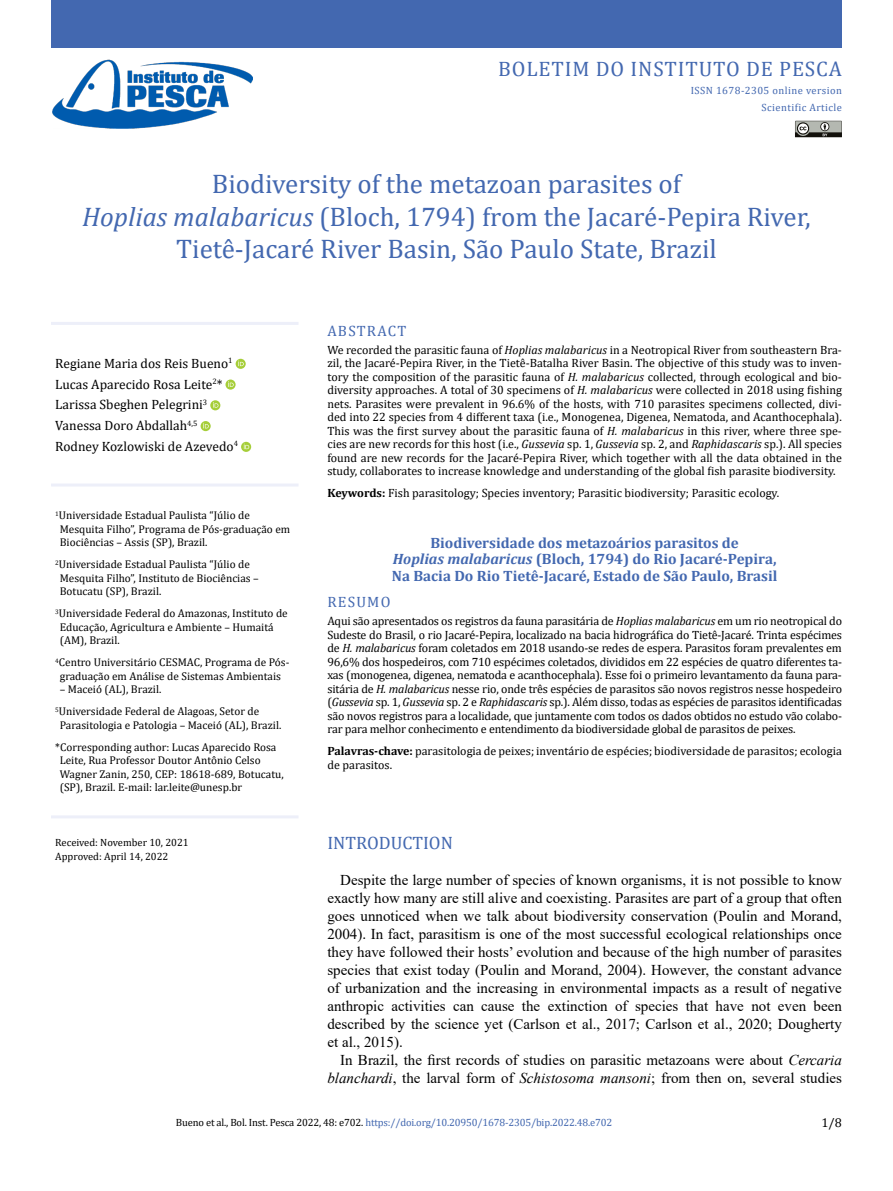
<style>
.page{position:relative;width:893px;height:1191px;background:#fff}
.page>*{position:absolute;margin:0;border:0;box-sizing:border-box;transform-origin:0 0}
.t1{font:27px/32.4px "Cambria";color:#4368b0;text-align:center}
.t2{font:21px "Cambria";letter-spacing:.04em;color:#4368b0}
.t3{font:18px "Cambria";color:#4368b0}
.t4{font:15px/18px "Times New Roman";color:#000;text-align:justify}
.t5{font:700 15px/16.5px "Cambria";color:#4368b0;text-align:center}
.t6{font:15px "Cambria";letter-spacing:.08em;color:#4368b0}
.t7{font:13.5px/20.7px "Cambria";color:#000}
.t8{font:12.75px "Cambria";color:#000}
.t9{font:12px/13.5px "Cambria";color:#000;text-align:justify}
.t10{font:11.25px/13.5px "Cambria";color:#000}
.t11{font:10.5px "Cambria";letter-spacing:-.015em;color:#4368b0}
.t12{font:10.5px/13.5px "Cambria";color:#000}
.t13{font:10.5px/16.8px "Cambria";letter-spacing:.04em;color:#4368b0;text-align:right}
.s1{font-style:italic}
.s2{font-weight:700}
.s3{color:#000}
</style>
<div class="page">
<hr style="left:51px;top:322px;width:247px;height:3px;background:#edeff9">
<hr style="left:51px;top:483px;width:247px;height:3px;background:#edeff9">
<hr style="left:51px;top:815px;width:247px;height:3px;background:#edeff9">
<svg style="left:236px;top:359px;width:10px;height:10px"></svg>
<svg style="left:238px;top:360px;width:6px;height:6px"></svg>
<svg style="left:225px;top:379px;width:11px;height:10px"></svg>
<svg style="left:228px;top:381px;width:6px;height:6px"></svg>
<svg style="left:210px;top:400px;width:10px;height:10px"></svg>
<svg style="left:213px;top:402px;width:5px;height:5px"></svg>
<svg style="left:201px;top:421px;width:10px;height:10px"></svg>
<svg style="left:203px;top:423px;width:6px;height:5px"></svg>
<svg style="left:241px;top:442px;width:10px;height:10px"></svg>
<svg style="left:244px;top:443px;width:5px;height:6px"></svg>
<div style="left:51px;top:0;width:791px;height:47px;background:#4368b0"></div>
<img style="left:52px;top:59px;width:200px;height:70px">
<svg style="left:795px;top:121px;width:47px;height:17px"></svg>
<h2 class="t2" style="left:498px;top:56px;width:345px">BOLETIM DO INSTITUTO DE PESCA</h2>
<p class="t13" style="left:691px;top:82px;width:153px">ISSN 1678-2305 online version<br>Scientific Article</p>
<h1 class="t1" style="left:82px;top:168px;width:730px">Biodiversity of the metazoan parasites of<br><span class="s1">Hoplias malabaricus</span> (Bloch, 1794) from the Jacaré-Pepira River,<br>Tietê-Jacaré River Basin, São Paulo State, Brazil</h1>
<p class="t7" style="left:55px;top:353px;width:184px">Regiane Maria dos Reis Bueno<sup>1<br></sup>Lucas Aparecido Rosa Leite<sup>2</sup>*<br>Larissa Sbeghen Pelegrini<sup>3<br></sup>Vanessa Doro Abdallah<sup>4,5<br></sup>Rodney Kozlowiski de Azevedo<sup>4</sup></p>
<p class="t10" style="left:60px;top:508px;width:232px;text-indent:-4px"><sup>1</sup>Universidade Estadual Paulista “Júlio de<br>Mesquita Filho”, Programa de Pós-graduação em<br>Biociências – Assis (SP), Brazil.</p>
<p class="t10" style="left:60px;top:557px;width:201px;text-indent:-4px"><sup>2</sup>Universidade Estadual Paulista “Júlio de<br>Mesquita Filho”, Instituto de Biociências –<br>Botucatu (SP), Brazil.</p>
<p class="t10" style="left:60px;top:606px;width:230px;text-indent:-4px"><sup>3</sup>Universidade Federal do Amazonas, Instituto de<br>Educação, Agricultura e Ambiente – Humaitá (AM), Brazil.</p>
<p class="t10" style="left:55px;top:655px;width:236px;text-align:center"><sup>4</sup>Centro Universitário CESMAC, Programa de Pós&shy;graduação em Análise de Sistemas Ambientais</p>
<p class="t10" style="left:55px;top:678px;width:205px;line-height:22px;text-indent:4px">– Maceió (AL), Brazil.<br><sup>5</sup>Universidade Federal de Alagoas, Setor de</p>
<p class="t10" style="left:55px;top:714px;width:228px;line-height:22px;text-align:center">Parasitologia e Patologia – Maceió (AL), Brazil. *Corresponding author: Lucas Aparecido Rosa</p>
<p class="t10" style="left:60px;top:753px;width:225px">Leite, Rua Professor Doutor Antônio Celso<br>Wagner Zanin, 250, CEP: 18618-689, Botucatu, (SP), Brazil. E-mail: lar.leite@unesp.br</p>
<p class="t6" style="left:327px;top:322px;width:80px">ABSTRACT</p>
<p class="t9" style="left:327px;top:343px;width:516px">We recorded the parasitic fauna of <span class="s1">Hoplias malabaricus</span> in a Neotropical River from southeastern Bra&shy;zil, the Jacaré-Pepira River, in the Tietê-Batalha River Basin. The objective of this study was to inven&shy;tory the composition of the parasitic fauna of <span class="s1">H. malabaricus</span> collected, through ecological and bio&shy;diversity approaches. A total of 30 specimens of <span class="s1">H. malabaricus</span> were collected in 2018 using fishing nets. Parasites were prevalent in 96.6% of the hosts, with 710 parasites specimens collected, divi&shy;ded into 22 species from 4 different taxa (i.e., Monogenea, Digenea, Nematoda, and Acanthocephala).<br>This was the first survey about the parasitic fauna of <span class="s1">H. malabaricus</span> in this river, where three spe&shy;cies are new records for this host (i.e., <span class="s1">Gussevia</span> sp. 1, <span class="s1">Gussevia</span> sp. 2, and <span class="s1">Raphidascaris</span> sp.). All species found are new records for the Jacaré-Pepira River, which together with all the data obtained in the study, collaborates to increase knowledge and understanding of the global fish parasite biodiversity.</p>
<p class="t9" style="left:327px;top:486px;width:453px"><span class="s2">Keywords:</span> Fish parasitology; Species inventory; Parasitic biodiversity; Parasitic ecology.</p>
<p class="t5" style="left:392px;top:534px;width:387px">Biodiversidade dos metazoários parasitos de<br><span class="s1">Hoplias malabaricus</span> (Bloch, 1794) do Rio Jacaré-Pepira,<br>Na Bacia Do Rio Tietê-Jacaré, Estado de São Paulo, Brasil</p>
<p class="t6" style="left:327px;top:593px;width:65px">RESUMO</p>
<p class="t9" style="left:327px;top:614px;width:516px">Aqui são apresentados os registros da fauna parasitária de <span class="s1">Hoplias malabaricus</span> em um rio neotropical do Sudeste do Brasil, o rio Jacaré-Pepira, localizado na bacia hidrográfica do Tietê-Jacaré. Trinta espécimes de <span class="s1">H. malabaricus</span> foram coletados em 2018 usando-se redes de espera. Parasitos foram prevalentes em 96,6% dos hospedeiros, com 710 espécimes coletados, divididos em 22 espécies de quatro diferentes ta&shy;xas (monogenea, digenea, nematoda e acanthocephala). Esse foi o primeiro levantamento da fauna para&shy;sitária de <span class="s1">H. malabaricus</span> nesse rio, onde três espécies de parasitos são novos registros nesse hospedeiro (<span class="s1">Gussevia</span> sp. 1, <span class="s1">Gussevia</span> sp. 2 e <span class="s1">Raphidascaris</span> sp.). Além disso, todas as espécies de parasitos identificadas são novos registros para a localidade, que juntamente com todos os dados obtidos no estudo vão colabo&shy;rar para melhor conhecimento e entendimento da biodiversidade global de parasitos de peixes.</p>
<p class="t9" style="left:327px;top:744px;width:516px"><span class="s2">Palavras-chave:</span> parasitologia de peixes; inventário de espécies; biodiversidade de parasitos; ecologia de parasitos.</p>
<p class="t12" style="left:55px;top:836px;width:135px">Received: November 10, 2021<br>Approved: April 14, 2022</p>
<h3 class="t3" style="left:327px;top:832px;width:127px">INTRODUCTION</h3>
<p class="t4" style="left:327px;top:870px;width:516px;text-indent:13px">Despite the large number of species of known organisms, it is not possible to know exactly how many are still alive and coexisting. Parasites are part of a group that often goes unnoticed when we talk about biodiversity conservation (Poulin and Morand, 2004). In fact, parasitism is one of the most successful ecological relationships once they have followed their hosts’ evolution and because of the high number of parasites species that exist today (Poulin and Morand, 2004). However, the constant advance of urbanization and the increasing in environmental impacts as a result of negative anthropic activities can cause the extinction of species that have not even been described by the science yet (Carlson et al., 2017; Carlson et al., 2020; Dougherty et al., 2015).</p>
<p class="t4" style="left:327px;top:1050px;width:516px;text-align:right">In Brazil, the first records of studies on parasitic metazoans were about <span class="s1">Cercaria blanchardi</span>, the larval form of <span class="s1">Schistosoma mansoni</span>; from then on, several studies</p>
<p class="t11" style="left:176px;top:1116px;width:438px"><span class="s3">Bueno et al., Bol. Inst. Pesca 2022, 48: e702.</span> https://doi.org/10.20950/1678-2305/bip.2022.48.e702</p>
<p class="t8" style="left:822px;top:1115px;width:22px">1/8</p>
</div>
